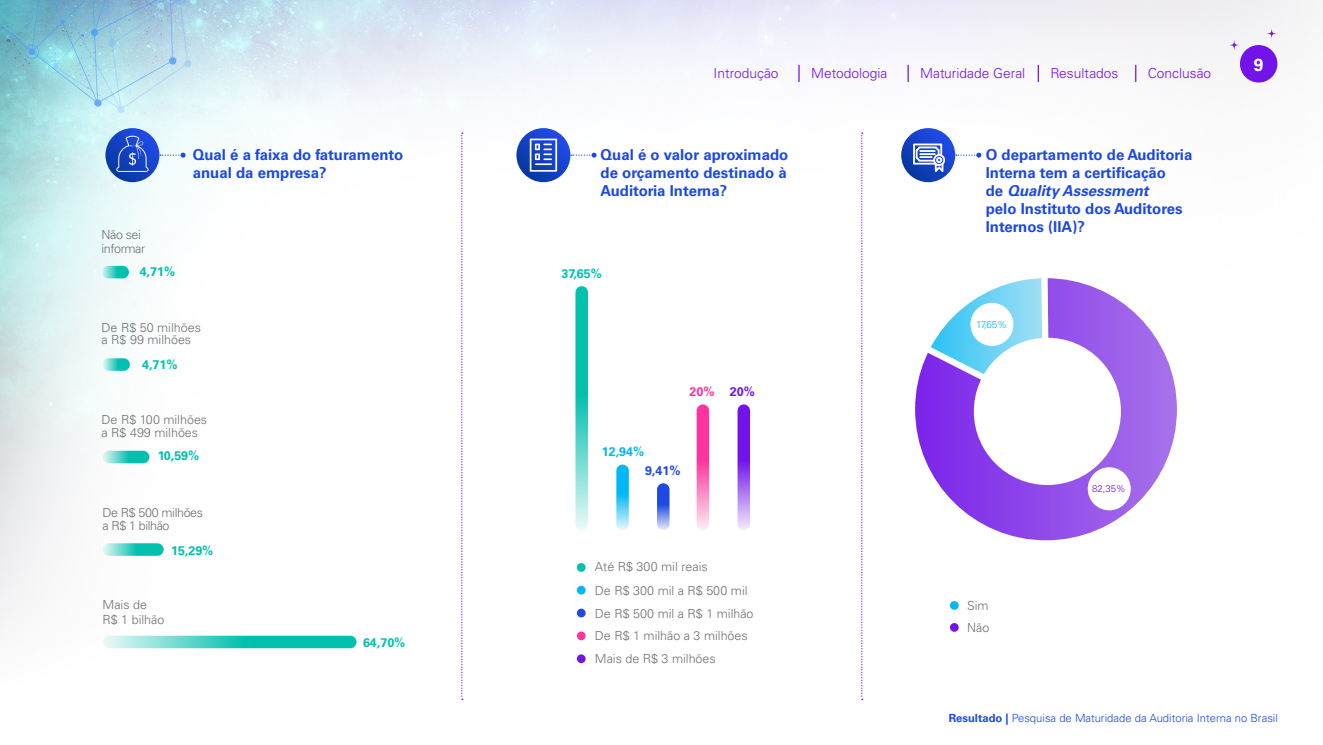
<style>
.page{position:relative;width:1323px;height:745px;background:#fff}
.page>*{position:absolute;margin:0;border:0;box-sizing:border-box;transform-origin:0 0}
.t1{font:700 17.5px "Univers LT Std";color:#fff}
.t2{font:700 15px/18px "Univers LT Std";color:#1e49e2}
.t3{font:300 13.75px "Univers LT Std";color:#7213ea}
.t4{font:300 12.5px/12.5px "Univers LT Std";color:#706f6f}
.t5{font:300 12.5px/13.8px "Univers LT Std";letter-spacing:-.03em;color:#706f6f}
.t6{font:700 12.5px "Univers LT Std";color:#00c0ae}
.t7{font:700 12.5px "Univers LT Std";color:#fd349c}
.t8{font:700 12.5px "Univers LT Std";color:#00b8f5}
.t9{font:700 12.5px "Univers LT Std";color:#1e49e2}
.t10{font:300 11.25px "Univers LT Std";color:#1e49e2}
.t11{font:300 10px "Univers LT Std";color:#00b8f5}
.t12{font:300 9.62px "Univers LT Std";color:#7213ea}
.s1{font-style:italic}
.s2{color:#7213ea}
.s3{font-weight:700}
</style>
<div class="page">
<img style="left:0;top:0;width:1323px;height:700px">
<svg style="left:819px;top:182px;width:454px;height:454px"></svg>
<svg style="left:577px;top:562px;width:9px;height:9px"></svg>
<div style="left:577px;top:654px;width:9px;height:8px;background:#7213ea;border-radius:50%"></div>
<div style="left:577px;top:631px;width:9px;height:9px;background:#fd349c;border-radius:50%"></div>
<div style="left:577px;top:585px;width:9px;height:9px;background:#00b8f5;border-radius:50%"></div>
<div style="left:577px;top:608px;width:9px;height:9px;background:#1e49e2;border-radius:50%"></div>
<svg style="left:571px;top:152px;width:25px;height:5px"></svg>
<svg style="left:160px;top:152px;width:26px;height:5px"></svg>
<svg style="left:956px;top:152px;width:25px;height:5px"></svg>
<div style="left:974px;top:337px;width:147px;height:147px;background:#fff;border-radius:50%"></div>
<div style="left:1088px;top:467px;width:43px;height:43px;background:#fff;border-radius:50%"></div>
<div style="left:970px;top:302px;width:43px;height:44px;background:#fff;border-radius:50%"></div>
<svg style="left:516px;top:128px;width:54px;height:54px"></svg>
<svg style="left:105px;top:128px;width:54px;height:54px"></svg>
<svg style="left:901px;top:128px;width:54px;height:54px"></svg>
<svg style="left:530px;top:138px;width:27px;height:33px"></svg>
<div style="left:913px;top:143px;width:29px;height:21px;border:2px solid #fff"></div>
<div style="left:916px;top:146px;width:23px;height:15px;border:2px solid #fff;border-radius:2px"></div>
<div style="left:933px;top:154px;width:12px;height:12px;border:2px solid #fff;border-radius:50%"></div>
<svg style="left:920px;top:150px;width:24px;height:26px"></svg>
<svg style="left:116px;top:136px;width:33px;height:36px"></svg>
<svg style="left:575px;top:286px;width:13px;height:244px"></svg>
<svg style="left:616px;top:464px;width:13px;height:66px"></svg>
<svg style="left:657px;top:483px;width:12px;height:47px"></svg>
<svg style="left:697px;top:404px;width:12px;height:126px"></svg>
<svg style="left:737px;top:404px;width:13px;height:126px"></svg>
<svg style="left:103px;top:635px;width:254px;height:12px"></svg>
<svg style="left:103px;top:543px;width:61px;height:12px"></svg>
<svg style="left:102px;top:266px;width:27px;height:12px"></svg>
<svg style="left:103px;top:358px;width:27px;height:12px"></svg>
<svg style="left:103px;top:450px;width:46px;height:13px"></svg>
<svg style="left:950px;top:600px;width:9px;height:9px"></svg>
<svg style="left:950px;top:622px;width:9px;height:9px"></svg>
<svg style="left:798px;top:65px;width:2px;height:17px"></svg>
<svg style="left:907px;top:65px;width:2px;height:17px"></svg>
<svg style="left:1038px;top:65px;width:1px;height:17px"></svg>
<svg style="left:1135px;top:65px;width:1px;height:17px"></svg>
<div style="left:1240px;top:45px;width:37px;height:37px;background:#7213ea;border-radius:50%"></div>
<svg style="left:1228px;top:39px;width:12px;height:12px"></svg>
<svg style="left:1266px;top:28px;width:11px;height:11px"></svg>
<svg style="left:461px;top:132px;width:2px;height:567px"></svg>
<svg style="left:861px;top:132px;width:2px;height:567px"></svg>
<p class="t3" style="left:714px;top:65px;width:66px">Introdução</p>
<p class="t3" style="left:811px;top:65px;width:78px">Metodologia</p>
<p class="t3" style="left:920px;top:65px;width:107px">Maturidade Geral</p>
<p class="t3" style="left:1050px;top:65px;width:70px">Resultados</p>
<p class="t3" style="left:1148px;top:65px;width:65px">Conclusão</p>
<p class="t5" style="left:102px;top:228px;width:45px">Não sei informar</p>
<p class="t6" style="left:140px;top:264px;width:37px">4,71%</p>
<p class="t2" style="left:193px;top:146px;width:212px">Qual é a faixa do faturamento anual da empresa?</p>
<p class="t2" style="left:601px;top:146px;width:189px;text-align:justify">Qual é o valor aproximado de orçamento destinado à Auditoria Interna?</p>
<p class="t6" style="left:562px;top:266px;width:42px">37,65%</p>
<p class="t2" style="left:986px;top:146px;width:208px">O departamento de Auditoria<br>Interna tem a certificação<br>de <span class="s1">Quality Assessment<br></span>pelo Instituto dos Auditores<br>Internos (IIA)?</p>
<p class="t4" style="left:102px;top:321px;width:101px">De R$ 50 milhões a R$ 99 milhões</p>
<p class="t6" style="left:142px;top:357px;width:37px">4,71%</p>
<p class="t4" style="left:102px;top:413px;width:107px">De R$ 100 milhões a R$ 499 milhões</p>
<p class="t6" style="left:158px;top:448px;width:43px">10,59%</p>
<p class="t5" style="left:103px;top:505px;width:102px">De R$ 500 milhões a R$ 1 bilhão</p>
<p class="t6" style="left:171px;top:543px;width:44px">15,29%</p>
<p class="t4" style="left:103px;top:596px;width:63px;line-height:15px">Mais de<br>R$ 1 bilhão</p>
<p class="t6" style="left:363px;top:634px;width:44px">64,70%</p>
<p class="t7" style="left:690px;top:384px;width:67px">20% <span class="s2">20%</span></p>
<p class="t8" style="left:602px;top:444px;width:44px">12,94%</p>
<p class="t9" style="left:645px;top:463px;width:37px">9,41%</p>
<p class="t4" style="left:595px;top:560px;width:114px">Até R$ 300 mil reais</p>
<p class="t4" style="left:595px;top:578px;width:160px;line-height:22.9px">De R$ 300 mil a R$ 500 mil<br>De R$ 500 mil a R$ 1 milhão</p>
<p class="t4" style="left:595px;top:629px;width:154px">De R$ 1 milhão a 3 milhões</p>
<p class="t4" style="left:595px;top:652px;width:122px">Mais de R$ 3 milhões</p>
<p class="t11" style="left:976px;top:318px;width:32px">17,65%</p>
<p class="t4" style="left:967px;top:594px;width:24px;line-height:22px">Sim<br>Não</p>
<p class="t12" style="left:1092px;top:482px;width:35px">82,35%</p>
<p class="t1" style="left:1254px;top:55px;width:11px">9</p>
<p class="t10" style="left:949px;top:710px;width:331px"><span class="s3">Resultado |</span> Pesquisa de Maturidade da Auditoria Interna no Brasil</p>
</div>
